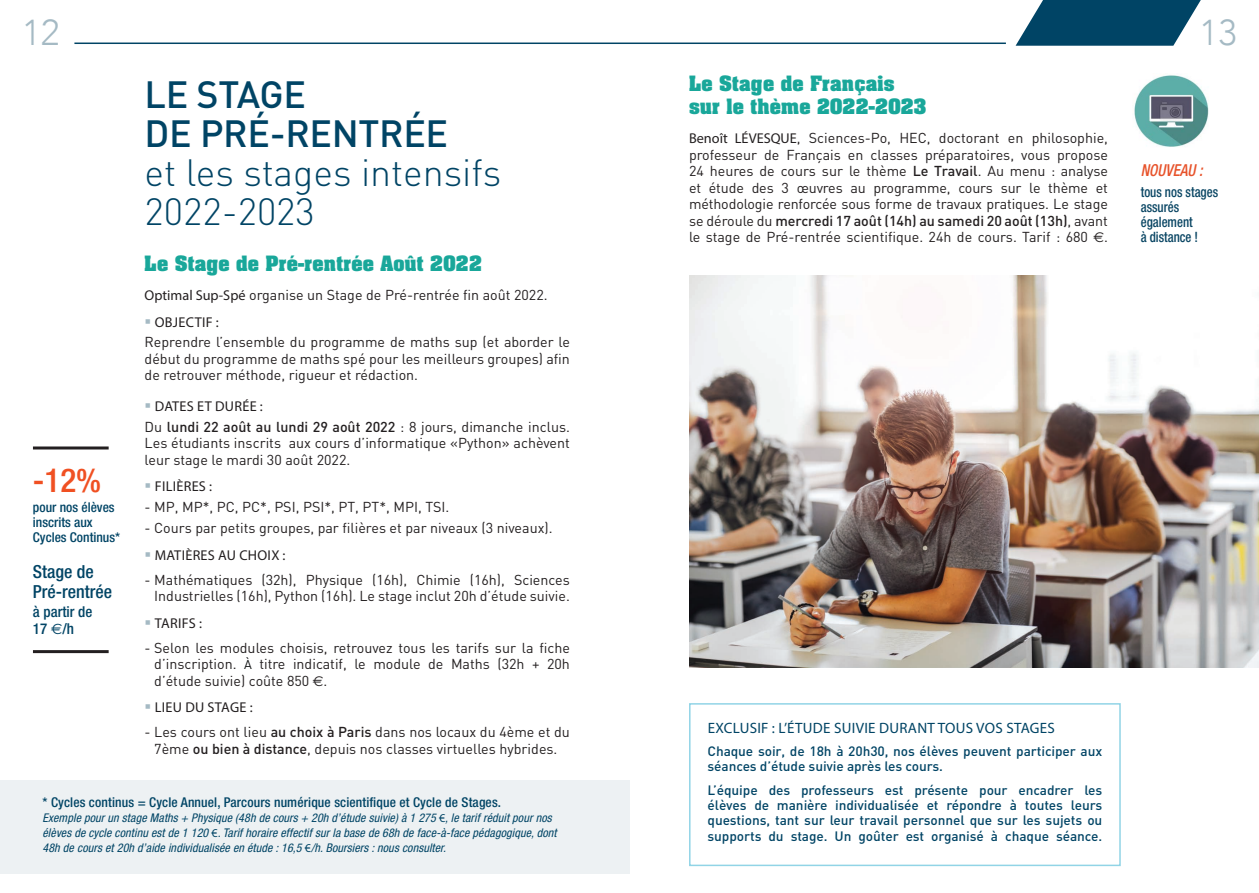
<style>
.page{position:relative;width:1259px;height:893px;background:#fff}
.page>*{position:absolute;margin:0;border:0;box-sizing:border-box;transform-origin:0 0}
.Grand_TITRE{font:300 37.5px/39px "DIN";color:#004465}
.t1{font:300 36px "Avenir";color:#a5bac4}
.t2{font:500 condensed 33px "Helvetica Neue";color:#f05022}
.Titre_1{font:700 18px/22.5px "Aachen";letter-spacing:.01em;color:#19a79a}
.t3{font:500 condensed 18px/19.5px "Helvetica Neue";color:#004465}
.t4{font:italic 500 condensed 16.5px "Helvetica Neue";color:#e7532b;scale:.9 1}
.Sous-Titre_1__-_2_li{font:15px "Myriad Pro";letter-spacing:.02em;color:#004465}
.t5{font:500 condensed 15px/16.5px "Helvetica Neue";color:#004465}
.texte_courant{font:14.25px/16.5px "DIN";color:#231f20;text-align:justify}
.Sous-titre___puce{font:14.25px "Myriad Pro";letter-spacing:.02em;color:#231f20}
.t6{font:500 condensed 14.25px/15px "Helvetica Neue";color:#094563;scale:.9 1}
.texte_courant-2{font:500 13.5px/15px "DIN";color:#004465}
.t7{font:500 condensed 13.5px/15px "Helvetica Neue";letter-spacing:.01em;color:#004465}
.t8{font:italic condensed 12px/15px "Helvetica Neue";letter-spacing:.01em;color:#004465}
.s1{font-family:"Myriad Pro"}
.s2{font-weight:500}
.s3{font-family:"Euro Sans"}
.s4{color:#a5bac4}
.s5{font-size:12.75px;color:#111314}
.s6{font-family:"Euro Sans";font-weight:400;font-stretch:normal}
.s7{font-family:"Myriad Pro";font-style:normal;font-stretch:normal}
</style>
<div class="page">
<hr style="left:74px;top:43px;width:932px;height:1px;background:#004465">
<div style="left:0;top:780px;width:629px;height:94px;background:#edf1f3"></div>
<svg style="left:1015px;top:0;width:185px;height:46px;background:#26607c"></svg>
<hr style="left:33px;top:650px;width:76px;height:3px;background:#231f20">
<hr style="left:33px;top:446px;width:76px;height:3px;background:#231f20">
<div style="left:689px;top:703px;width:431px;height:163px;border:2px solid #91d4e6"></div>
<img style="left:1134px;top:75px;width:75px;height:72px">
<img style="left:689px;top:275px;width:570px;height:393px">
<h2 class="t1" style="left:22px;top:11px;width:39px">12</h2>
<h2 class="t1" style="left:1199px;top:11px;width:39px">13</h2>
<p class="Titre_1" style="left:689px;top:72px;width:239px">Le Stage de Français sur le thème 2022-2023</p>
<p class="texte_courant" style="left:689px;top:129px;width:420px"><span class="s1">Benoît LÉVESQUE</span>, Sciences-Po, HEC, doctorant en philosophie, professeur de Français en classes préparatoires, vous propose 24 heures de cours sur le thème <span class="s2">Le Travail</span>. Au menu : analyse et étude des 3 œuvres au programme, cours sur le thème et méthodologie renforcée sous forme de travaux pratiques. Le stage se déroule du <span class="s2">mercredi 17 août (14h) au samedi 20 août (13h)</span>, avant le stage de Pré-rentrée scientifique. 24h de cours. Tarif : 680 <span class="s3">€</span>.</p>
<p class="Titre_1" style="left:145px;top:252px;width:339px">Le Stage de Pré-rentrée Août 2022</p>
<p class="texte_courant" style="left:145px;top:287px;width:404px"><span class="s1">Optimal Sup-Spé</span> organise un Stage de Pré-rentrée fin août 2022.</p>
<p class="Sous-titre___puce" style="left:145px;top:313px;width:76px"><span class="s4">▪</span> OBJECTIF :</p>
<p class="texte_courant" style="left:145px;top:334px;width:427px">Reprendre l’ensemble du programme de maths sup (et aborder le début du programme de maths spé pour les meilleurs groupes) afin de retrouver méthode, rigueur et rédaction.</p>
<p class="Sous-titre___puce" style="left:145px;top:398px;width:120px"><span class="s4">▪</span> DATES ET DURÉE :</p>
<p class="texte_courant" style="left:145px;top:418px;width:427px">Du <span class="s2">lundi 22 août au lundi 29 août 2022</span> : 8 jours, dimanche inclus.<br>Les étudiants inscrits aux cours d’informatique «Python» achèvent leur stage le mardi 30 août 2022.</p>
<p class="Sous-titre___puce" style="left:145px;top:478px;width:69px"><span class="s4">▪</span> FILIÈRES :</p>
<p class="texte_courant" style="left:145px;top:499px;width:306px">- MP, MP*, PC, PC*, PSI, PSI*, PT, PT*, MPI, TSI.</p>
<p class="texte_courant" style="left:145px;top:519px;width:409px">- Cours par petits groupes, par filières et par niveaux (3 niveaux).</p>
<p class="Sous-titre___puce" style="left:145px;top:546px;width:142px"><span class="s4">▪</span> MATIÈRES AU CHOIX :</p>
<p class="texte_courant" style="left:145px;top:571px;width:427px;text-align:right">- Mathématiques (32h), Physique (16h), Chimie (16h), Sciences<br>Industrielles (16h), Python (16h). Le stage inclut 20h d’étude suivie.</p>
<p class="Sous-titre___puce" style="left:145px;top:614px;width:59px"><span class="s4">▪</span> TARIFS :</p>
<p class="texte_courant" style="left:154px;top:639px;width:417px;text-indent:-10px">- Selon les modules choisis, retrouvez tous les tarifs sur la fiche d’inscription. <span class="s5">À</span> titre indicatif, le module de Maths (32h + 20h d’étude suivie) coûte 850 <span class="s3">€</span>.</p>
<p class="Sous-titre___puce" style="left:145px;top:698px;width:110px"><span class="s4">▪</span> LIEU DU STAGE :</p>
<p class="texte_courant" style="left:145px;top:723px;width:427px;text-align:center">- Les cours ont lieu <span class="s2">au choix à Paris</span> dans nos locaux du 4ème et du<br>7ème <span class="s2">ou bien à distance</span>, depuis nos classes virtuelles hybrides.</p>
<p class="Grand_TITRE" style="left:145px;top:74px;width:358px"><span class="s2">LE STAGE<br>DE PRÉ-RENTRÉE<br></span>et les stages intensifs<br>2022-2023</p>
<p class="t4" style="left:1140px;top:160px;width:70px">NOUVEAU :</p>
<p class="t6" style="left:1140px;top:184px;width:87px">tous nos stages assurés également<br>à distance !</p>
<p class="t2" style="left:33px;top:461px;width:70px">-12%</p>
<p class="t7" style="left:33px;top:499px;width:89px">pour nos élèves inscrits aux<br>Cycles Continus*</p>
<p class="t3" style="left:33px;top:562px;width:81px">Stage de<br>Pré-rentrée</p>
<p class="t5" style="left:33px;top:603px;width:61px">à partir de<br>17 <span class="s6">€</span>/h</p>
<p class="Sous-Titre_1__-_2_li" style="left:707px;top:719px;width:349px">EXCLUSIF : L’ÉTUDE SUIVIE DURANT TOUS VOS STAGES</p>
<p class="texte_courant-2" style="left:707px;top:743px;width:396px">Chaque soir, de 18h à 20h30, nos élèves peuvent participer aux séances d’étude suivie après les cours.</p>
<p class="texte_courant-2" style="left:707px;top:782px;width:396px;text-align:justify">L’équipe des professeurs est présente pour encadrer les élèves de manière individualisée et répondre à toutes leurs questions, tant sur leur travail personnel que sur les sujets ou</p>
<p class="texte_courant-2" style="left:707px;top:829px;width:396px">supports du stage. Un goûter est organisé à chaque séance.</p>
<p class="t7" style="left:43px;top:794px;width:460px">* Cycles continus = Cycle Annuel, Parcours numérique scientifique et Cycle de Stages.</p>
<p class="t8" style="left:43px;top:810px;width:515px">Exemple pour un stage Maths + Physique (48h de cours + 20h d’étude suivie) à 1 275 <span class="s7">€</span>, le tarif réduit pour nos élèves de cycle continu est de 1 120 <span class="s7">€</span>. Tarif horaire effectif sur la base de 68h de face-à-face pédagogique, dont<br>48h de cours et 20h d’aide individualisée en étude : 16,5 <span class="s7">€</span>/h. Boursiers : nous consulter.</p>
</div>
